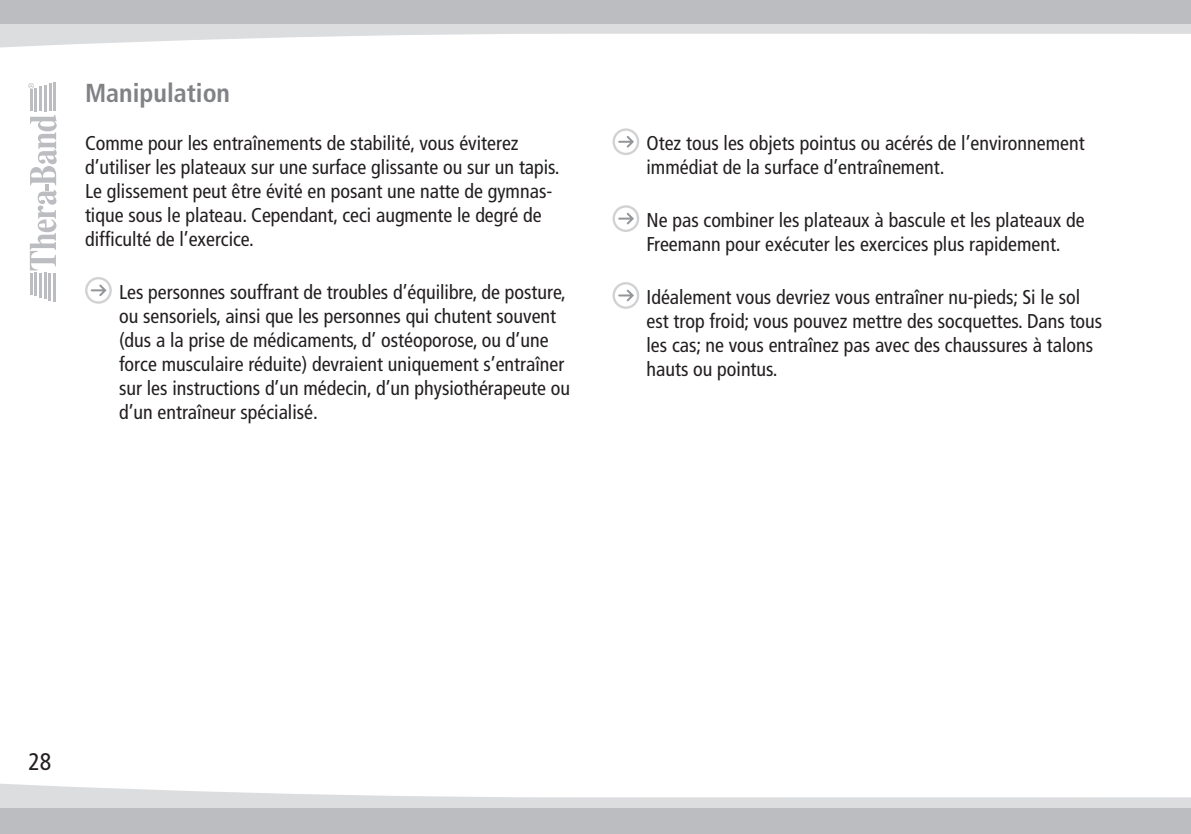
<style>
.page{position:relative;width:1191px;height:834px;background:#fff}
.page>*{position:absolute;margin:0;border:0;box-sizing:border-box;transform-origin:0 0}
.t1{font:700 condensed 26px "Frutiger";color:#808285}
.t2{font:condensed 24px "Frutiger";color:#231f20}
.t3{font:condensed 20px/24px "Frutiger";color:#231f20}
</style>
<div class="page">
<svg style="left:0;top:783px;width:1191px;height:25px"></svg>
<svg style="left:0;top:24px;width:1191px;height:24px;fill:#e4e5e7"></svg>
<div style="left:0;top:808px;width:1191px;height:25px;background:#bcbdc0"></div>
<div style="left:0;top:0;width:1191px;height:24px;background:#bcbdc0"></div>
<svg style="left:86px;top:278px;width:25px;height:24px"></svg>
<div style="left:85px;top:277px;width:27px;height:27px;border:2px solid #d1d2d4;border-radius:50%"></div>
<svg style="left:90px;top:282px;width:18px;height:16px"></svg>
<svg style="left:613px;top:129px;width:25px;height:25px"></svg>
<div style="left:612px;top:128px;width:27px;height:27px;border:2px solid #d1d2d4;border-radius:50%"></div>
<svg style="left:617px;top:134px;width:18px;height:15px"></svg>
<svg style="left:613px;top:206px;width:25px;height:25px"></svg>
<div style="left:612px;top:205px;width:27px;height:27px;border:2px solid #d1d2d4;border-radius:50%"></div>
<svg style="left:617px;top:211px;width:18px;height:15px"></svg>
<svg style="left:613px;top:283px;width:25px;height:24px"></svg>
<div style="left:612px;top:282px;width:27px;height:27px;border:2px solid #d1d2d4;border-radius:50%"></div>
<svg style="left:617px;top:288px;width:18px;height:15px"></svg>
<hr style="left:53px;top:273px;width:3px;height:29px;background:#bcbdc0">
<hr style="left:30px;top:273px;width:2px;height:21px;background:#bcbdc0">
<hr style="left:34px;top:273px;width:3px;height:23px;background:#bcbdc0">
<hr style="left:39px;top:273px;width:3px;height:24px;background:#bcbdc0">
<hr style="left:44px;top:273px;width:2px;height:26px;background:#bcbdc0">
<hr style="left:48px;top:273px;width:3px;height:27px;background:#bcbdc0">
<hr style="left:53px;top:82px;width:3px;height:29px;background:#bcbdc0">
<hr style="left:30px;top:89px;width:3px;height:22px;background:#bcbdc0">
<hr style="left:35px;top:88px;width:2px;height:23px;background:#bcbdc0">
<hr style="left:39px;top:87px;width:3px;height:24px;background:#bcbdc0">
<hr style="left:44px;top:85px;width:3px;height:26px;background:#bcbdc0">
<hr style="left:49px;top:84px;width:2px;height:27px;background:#bcbdc0">
<svg style="left:28px;top:83px;width:6px;height:5px"></svg>
<svg style="left:30px;top:115px;width:27px;height:155px"></svg>
<h1 class="t1" style="left:85px;top:82px;width:147px">Manipulation</h1>
<p class="t3" style="left:85px;top:132px;width:476px">Comme pour les entraînements de stabilité, vous éviterez d’utiliser les plateaux sur une surface glissante ou sur un tapis.<br>Le glissement peut être évité en posant une natte de gymnas&shy;tique sous le plateau. Cependant, ceci augmente le degré de difficulté de l’exercice.</p>
<p class="t3" style="left:119px;top:281px;width:452px">Les personnes souffrant de troubles d’équilibre, de posture, ou sensoriels, ainsi que les personnes qui chutent souvent (dus a la prise de médicaments, d’ ostéoporose, ou d’une force musculaire réduite) devraient uniquement s’entraîner sur les instructions d’un médecin, d’un physiothérapeute ou d’un entraîneur spécialisé.</p>
<p class="t3" style="left:646px;top:133px;width:439px">Otez tous les objets pointus ou acérés de l’environnement immédiat de la surface d’entraînement.</p>
<p class="t3" style="left:646px;top:209px;width:439px">Ne pas combiner les plateaux à bascule et les plateaux de<br>Freemann pour exécuter les exercices plus rapidement.</p>
<p class="t3" style="left:646px;top:286px;width:457px">Idéalement vous devriez vous entraîner nu-pieds; Si le sol est trop froid; vous pouvez mettre des socquettes. Dans tous les cas; ne vous entraînez pas avec des chaussures à talons hauts ou pointus.</p>
<p class="t2" style="left:28px;top:751px;width:25px">28</p>
</div>
